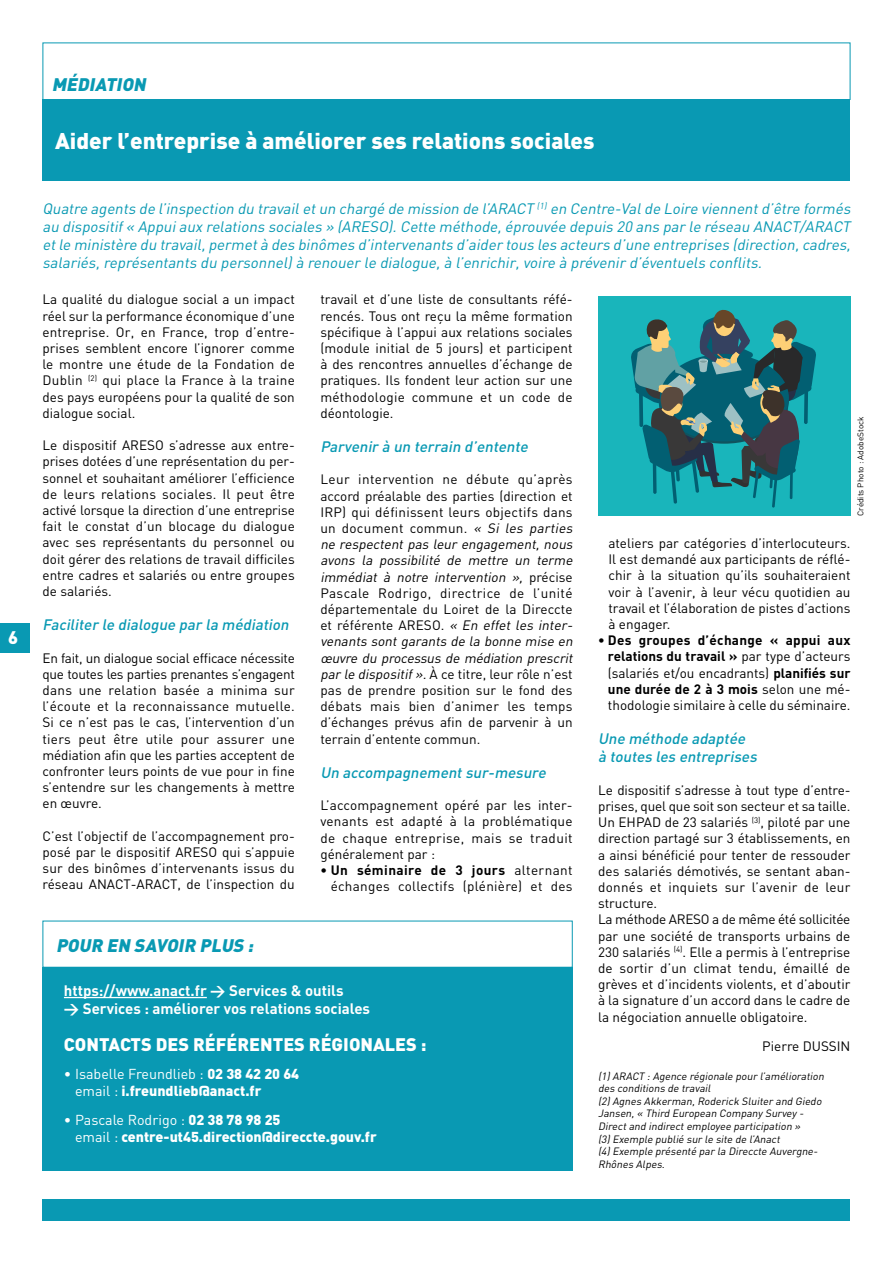
<style>
.page{position:relative;width:893px;height:1263px;background:#fff}
.page>*{position:absolute;margin:0;border:0;box-sizing:border-box;transform-origin:0 0}
.t1{font:900 22.5px "DIN";color:#fff}
.t2{font:900 18px "DIN";color:#fff}
.t3{font:italic 900 18px "DIN";color:#0999b3}
.t4{font:italic 15px/18px "DIN";color:#0999b3;text-align:justify}
.t5{font:italic 500 15px/18px "DIN";color:#0999b3}
.t6{font:700 15px/18px "DIN";color:#fff}
.t7{font:900 14.25px/17.1px "DIN";color:#fff}
.t8{font:13.5px/16.2px "DIN";color:#000;text-align:justify}
.t9{font:13.5px/16.2px "DIN";letter-spacing:.02em;color:#000;text-align:right}
.t10{font:italic 10.5px/12.6px "DIN";color:#000}
.t11{font:8.25px "DIN";color:#000}
.s1{font-style:italic}
.s2{font-weight:700}
.s3{font-weight:400}
</style>
<div class="page">
<div style="left:0;top:623px;width:30px;height:30px;background:#0999b3"></div>
<div style="left:43px;top:1199px;width:807px;height:21px;background:#0999b3"></div>
<div style="left:43px;top:99px;width:807px;height:82px;background:#0999b3"></div>
<div style="left:598px;top:297px;width:252px;height:219px;background:#19b5bb"></div>
<svg style="left:631px;top:309px;width:185px;height:199px"></svg>
<div style="left:43px;top:966px;width:530px;height:204px;background:#0999b3"></div>
<hr style="left:64px;top:997px;width:143px;height:1px;background:#fff">
<h2 class="t2" style="left:8px;top:626px;width:12px">6</h2>
<h2 class="t3" style="left:52px;top:72px;width:99px">MÉDIATION</h2>
<h1 class="t1" style="left:55px;top:126px;width:541px">Aider l’entreprise à améliorer ses relations sociales</h1>
<p class="t4" style="left:43px;top:200px;width:813px">Quatre agents de l’inspection du travailetun chargé de mission de l’ARACT <sup>(1)</sup> en Centre-Valde Loire viennentd’être formés au dispositif« Appuiaux relations sociales » (ARESO).Cette méthode,éprouvée depuis 20 ans par le réseau ANACT/ARACT etle ministère du travail,permetà des binômes d’intervenants d’aider tous les acteurs d’une entreprises (direction,cadres, salariés,représentants du personnel)à renouer le dialogue,à l’enrichir,voire à prévenir d’éventuels conflits.</p>
<p class="t8" style="left:43px;top:291px;width:254px">La qualité du dialogue social a un impact réel sur la performance économique d’une entreprise. Or, en France, trop d’entre&shy;prises semblent encore l’ignorer comme le montre une étude de la Fondation de Dublin <sup>(2)</sup> qui place la France à la traine des pays européens pour la qualité de son dialogue social.</p>
<p class="t8" style="left:43px;top:437px;width:254px">Le dispositif ARESO s’adresse aux entre&shy;prises dotées d’une représentation du per&shy;sonnel et souhaitant améliorer l’efficience de leurs relations sociales. Il peut être activé lorsque la direction d’une entreprise fait le constat d’un blocage du dialogue avec ses représentants du personnel ou doit gérer des relations de travail difficiles entre cadres et salariés ou entre groupes de salariés.</p>
<p class="t5" style="left:43px;top:615px;width:251px">Faciliter le dialogue par la médiation</p>
<p class="t8" style="left:43px;top:649px;width:254px">En fait, un dialogue social efficace nécessite que toutes les parties prenantes s’engagent dans une relation basée a minima sur l’écoute et la reconnaissance mutuelle.<br>Si ce n’est pas le cas, l’intervention d’un tiers peut être utile pour assurer une médiation afin que les parties acceptent de confronter leurs points de vue pour in fine s’entendre sur les changements à mettre en œuvre.</p>
<p class="t8" style="left:43px;top:828px;width:254px">C’est l’objectif de l’accompagnement pro&shy;posé par le dispositif ARESO qui s’appuie sur des binômes d’intervenants issus du réseau ANACT-ARACT, de l’inspection du</p>
<p class="t8" style="left:320px;top:291px;width:254px">travail et d’une liste de consultants réfé&shy;rencés. Tous ont reçu la même formation spécifique à l’appui aux relations sociales (module initial de 5 jours) et participent à des rencontres annuelles d’échange de pratiques. Ils fondent leur action sur une méthodologie commune et un code de déontologie.</p>
<p class="t5" style="left:320px;top:437px;width:212px">Parvenir à un terrain d’entente</p>
<p class="t8" style="left:320px;top:471px;width:257px;text-align:left">Leur intervention ne débute qu’après accord préalable des parties (direction et IRP) qui définissent leurs objectifs dans un document commun. <span class="s1">« Si les parties ne respectent pas leur engagement, nous avons la possibilité de mettre un terme immédiat à notre intervention »,</span> p ré c i s e Pascale Rodrigo, directrice de l’unité départementale du Loiret de la Direccte et référente ARESO. <span class="s1">« En effet les inter&shy;venants sont garants de la bonne mise en œuvre du processus de médiation prescrit par le dispositif».</span>À ce titre, leur rôle n’est pas de prendre position sur le fond des débats mais bien d’animer les temps d’échanges prévus afin de parvenir à un terrain d’entente commun.</p>
<p class="t5" style="left:320px;top:763px;width:230px">Un accompagnementsur-mesure</p>
<p class="t8" style="left:320px;top:797px;width:254px">L’accompagnement opéré par les inter&shy;venants est adapté à la problématique de chaque entreprise, mais se traduit généralement par :</p>
<p class="t9" style="left:320px;top:862px;width:254px"><span class="s2">• Un séminaire de 3 jours</span> alternant échanges collectifs (plénière) et des</p>
<p class="t11" style="left:855px;top:516px;width:101px;rotate:-90deg">Crédits Photo : AdobeStock</p>
<p class="t8" style="left:608px;top:535px;width:243px">ateliers par catégories d’interlocuteurs.<br>Il est demandé aux participants de réflé&shy;chir à la situation qu’ils souhaiteraient voir à l’avenir, à leur vécu quotidien au travail et l’élaboration de pistes d’actions à engager.</p>
<p class="t8" style="left:608px;top:632px;width:244px;text-indent:-10px"><span class="s2">• Des groupes d’échange « appui aux relations du travail »</span> par type d’acteurs (salariés et/ou encadrants) <span class="s2">planifiés sur une durée de 2 à 3 mois</span> selon une mé&shy;thodologie similaire à celle du séminaire.</p>
<p class="t5" style="left:598px;top:729px;width:163px">Une méthode adaptée à toutes les entreprises</p>
<p class="t8" style="left:598px;top:781px;width:254px;text-align:left">Le dispositif s’adresse à tout type d’entre&shy;prises, quel que soit son secteur et sa taille.<br>Un EHPAD de 23 salariés <sup>(3)</sup>, piloté par une direction partagé sur 3 établissements, en a ainsi bénéficié pour tenter de ressouder des salariés démotivés, se sentant aban&shy;donnés et inquiets sur l’avenir de leur structure.<br>La méthode ARESO a de même été sollicitée par une société de transports urbains de 230 salariés <sup>(4)</sup>. Elle a permis à l’entreprise de sortir d’un climat tendu, émaillé de grèves et d’incidents violents, et d’aboutir à la signature d’un accord dans le cadre de la négociation annuelle obligatoire.</p>
<p class="t8" style="left:762px;top:1038px;width:90px">Pierre DUSSIN</p>
<p class="t10" style="left:598px;top:1069px;width:230px">(1)ARACT :Agence régionale pour l’amélioration des conditions de travail<br>(2)Agnes Akkerman,Roderick Sluiter and Giedo Jansen,« Third European Company Survey - Directand indirectemployee participation » (3)Exemple publié sur le site de l’Anact (4)Exemple présenté par la Direccte Auvergne-Rhônes Alpes.</p>
<h2 class="t3" style="left:56px;top:933px;width:203px">POUR EN SAVOIR PLUS :</h2>
<p class="t6" style="left:64px;top:980px;width:308px">https://www.anact.fr &gt; Services &amp; outils<br>&gt; Services : améliorer vos relations sociales</p>
<h2 class="t2" style="left:64px;top:1033px;width:364px">CONTACTS DES RÉFÉRENTES RÉGIONALES :</h2>
<p class="t7" style="left:75px;top:1064px;width:226px;text-indent:-11px"><span class="s3">• Isabelle Freundlieb :</span> 02 38 42 20 64 <span class="s3">email :</span> i.freundlieb@anact.fr</p>
<p class="t7" style="left:75px;top:1111px;width:303px;text-indent:-11px"><span class="s3">• Pascale Rodrigo :</span> 02 38 78 98 25<br><span class="s3">email :</span> centre-ut45.direction@direccte.gouv.fr</p>
</div>
